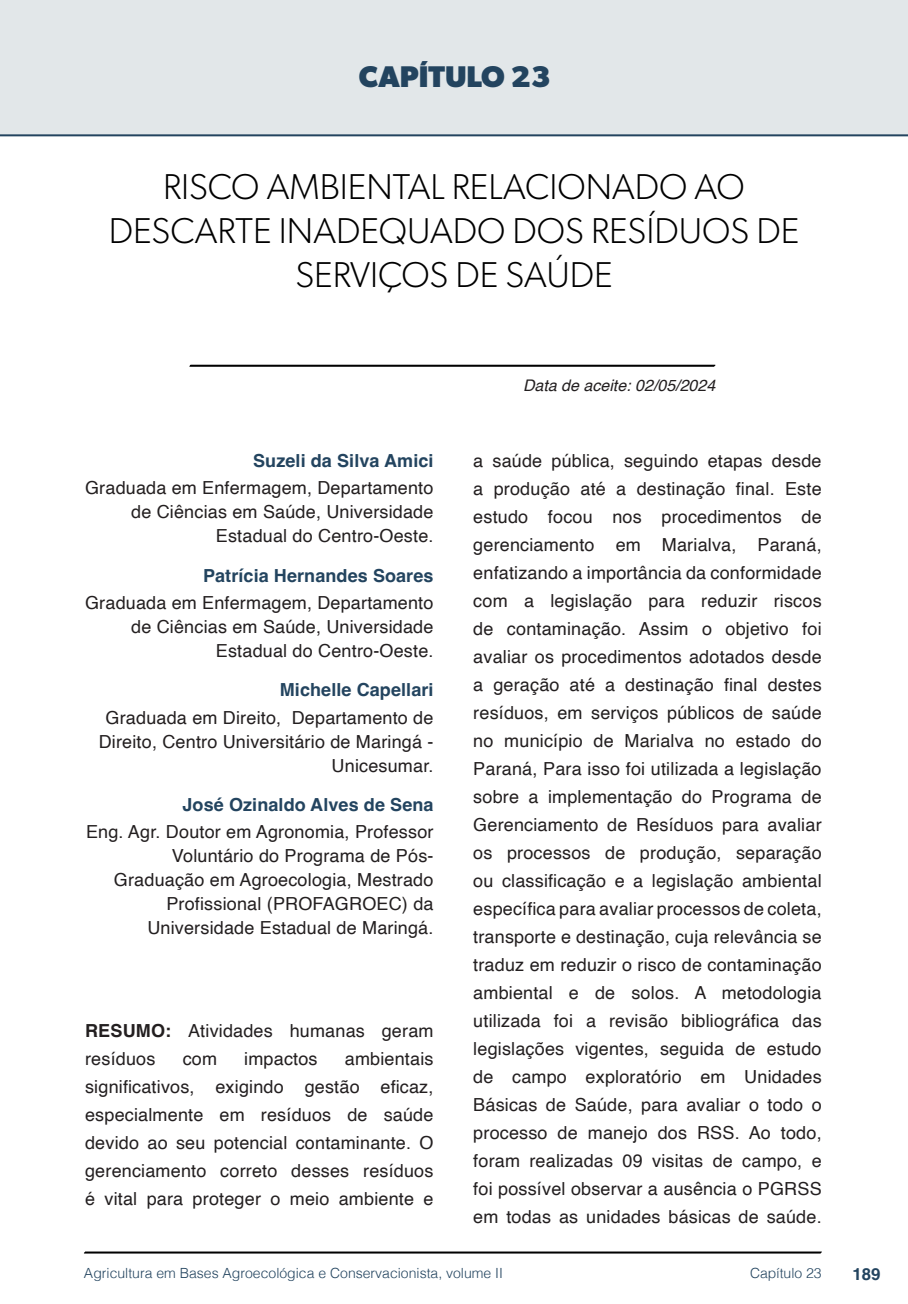
<style>
.page{position:relative;width:908px;height:1304px;background:#fff}
.page>*{position:absolute;margin:0;border:0;box-sizing:border-box;transform-origin:0 0}
.nome_artigos{font:300 36px/44px "Gibson";color:#000;text-align:center}
.capítulos{font:700 30px "Gibson";color:#23445f}
.Resumos_e_PC_TXT{font:18px/28px "Helvetica";letter-spacing:.01em;color:#231f20;text-align:justify}
.info_autores{font:18px/24px "Helvetica";letter-spacing:.01em;color:#231f20;text-align:right}
.nome_autores{font:700 18px "Helvetica";letter-spacing:.005em;color:#23445f}
.t1{font:700 16.8px "Helvetica";color:#23445f}
.t2{font:italic 16px "Helvetica";color:#231f20}
.t3{font:300 14px "Helvetica";color:#23445f}
.s1{font-weight:700}
</style>
<div class="page">
<svg style="left:84px;top:1251px;width:737px;height:3px;background:#515151"></svg>
<svg style="left:189px;top:364px;width:526px;height:3px;background:#4f4f4f"></svg>
<div style="left:0;top:0;width:907px;height:136px;background:#e2e7e9"></div>
<div style="left:44px;top:72px;width:68px;height:61px;background:#e2e7e9"></div>
<p class="capítulos" style="left:359px;top:58px;width:193px">CAPÍTULO 23</p>
<p class="nome_artigos" style="left:109px;top:164px;width:691px">RISCO AMBIENTAL RELACIONADO AO<br>DESCARTE INADEQUADO DOS RESÍDUOS DE<br>SERVIÇOS DE SAÚDE</p>
<p class="nome_autores" style="left:253px;top:450px;width:182px">Suzeli da Silva Amici</p>
<p class="info_autores" style="left:85px;top:477px;width:350px">Graduada em Enfermagem, Departamento de Ciências em Saúde, Universidade<br>Estadual do Centro-Oeste.</p>
<p class="nome_autores" style="left:203px;top:564px;width:232px">Patrícia Hernandes Soares</p>
<p class="info_autores" style="left:85px;top:591px;width:350px">Graduada em Enfermagem, Departamento de Ciências em Saúde, Universidade<br>Estadual do Centro-Oeste.</p>
<p class="nome_autores" style="left:280px;top:679px;width:155px">Michelle Capellari</p>
<p class="info_autores" style="left:99px;top:706px;width:336px">Graduada em Direito, Departamento de<br>Direito, Centro Universitário de Maringá -<br>Unicesumar.</p>
<p class="nome_autores" style="left:182px;top:794px;width:252px">José Ozinaldo Alves de Sena</p>
<p class="info_autores" style="left:86px;top:821px;width:349px">Eng. Agr. Doutor em Agronomia, Professor Voluntário do Programa de Pós-Graduação em Agroecologia, Mestrado Profissional (PROFAGROEC) da Universidade Estadual de Maringá.</p>
<p class="Resumos_e_PC_TXT" style="left:85px;top:1017px;width:350px"><span class="s1">RESUMO:</span> Atividades humanas geram resíduos</p>
<p class="Resumos_e_PC_TXT" style="left:85px;top:1045px;width:350px;text-indent:259px">ambientais significativos, exigindo gestão eficaz, especialmente em resíduos de saúde devido ao seu potencial contaminante. O gerenciamento correto desses resíduos é vital para proteger o meio ambiente e</p>
<p class="Resumos_e_PC_TXT" style="left:182px;top:1045px;width:36px">com</p>
<p class="Resumos_e_PC_TXT" style="left:244px;top:1045px;width:75px">impactos</p>
<p class="t2" style="left:523px;top:373px;width:194px">Data de aceite: 02/05/2024</p>
<p class="Resumos_e_PC_TXT" style="left:473px;top:447px;width:350px">a saúde pública, seguindo etapas desde a produção até a destinação final. Este estudo focou nos procedimentos de gerenciamento em Marialva, Paraná, enfatizando a importância da conformidade com a legislação para reduzir riscos de contaminação. Assim o objetivo foi avaliar os procedimentos adotados desde a geração até a destinação final destes resíduos, em serviços públicos de saúde no município de Marialva no estado do Paraná, Para isso foi utilizada a legislação sobre a implementação do Programa de Gerenciamento de Resíduos para avaliar os processos de produção, separação ou classificação e a legislação ambiental específica para avaliar processos de coleta, transporte e destinação, cuja relevância se traduz em reduzir o risco de contaminação ambiental e de solos. A metodologia utilizada foi a revisão bibliográfica das legislações vigentes, seguida de estudo de campo exploratório em Unidades Básicas de Saúde, para avaliar o todo o processo de manejo dos RSS. Ao todo, foram realizadas 09 visitas de campo, e foi possível observar a ausência o PGRSS em todas as unidades básicas de saúde.</p>
<p class="t3" style="left:84px;top:1261px;width:420px">Agricultura em Bases Agroecológica e Conservacionista, volume II</p>
<p class="t3" style="left:749px;top:1261px;width:73px">Capítulo 23</p>
<p class="t1" style="left:851px;top:1264px;width:30px">189</p>
</div>
